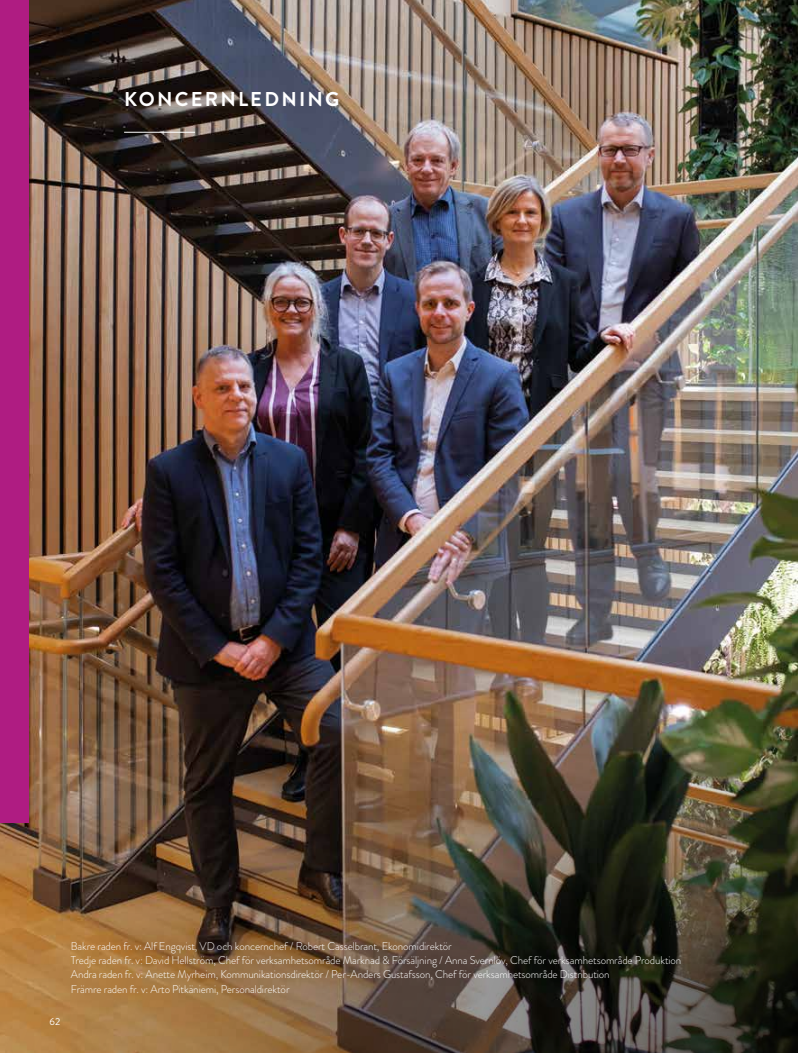
<style>
.page{position:relative;width:798px;height:1053px;background:#fff}
.page>*{position:absolute;margin:0;border:0;box-sizing:border-box;transform-origin:0 0}
.t1{font:700 20px "Brandon Grotesque";letter-spacing:.11em;color:#fff}
.t2{font:300 11.25px/14.4px "Brandon Grotesque";letter-spacing:-.01em;color:#fff}
.t3{font:10px "Brandon Grotesque";color:#fff}
</style>
<div class="page">
<img style="left:28px;top:0;width:769px;height:713px">
<img style="left:0;top:713px;width:797px;height:339px">
<hr style="left:124px;top:132px;width:71px;height:1px;background:#fff">
<div style="left:0;top:0;width:28px;height:822px;background:#af1c82"></div>
<h1 class="t1" style="left:124px;top:85px;width:217px">KONCERNLEDNING</h1>
<p class="t3" style="left:50px;top:1014px;width:12px">62</p>
<p class="t2" style="left:71px;top:938px;width:611px">Bakre raden fr. v: Alf Engqvist, VD och koncernchef / Robert Casselbrant, Ekonomidirektör<br>Tredje raden fr. v: David Hellström, Chef för verksamhetsområde Marknad &amp; Försäljning / Anna Svernlöv, Chef för verksamhetsområde Produktion Andra raden fr. v: Anette Myrheim, Kommunikationsdirektör / Per-Anders Gustafsson, Chef för verksamhetsområde Distribution<br>Främre raden fr. v: Arto Pitkäniemi, Personaldirektör</p>
</div>
